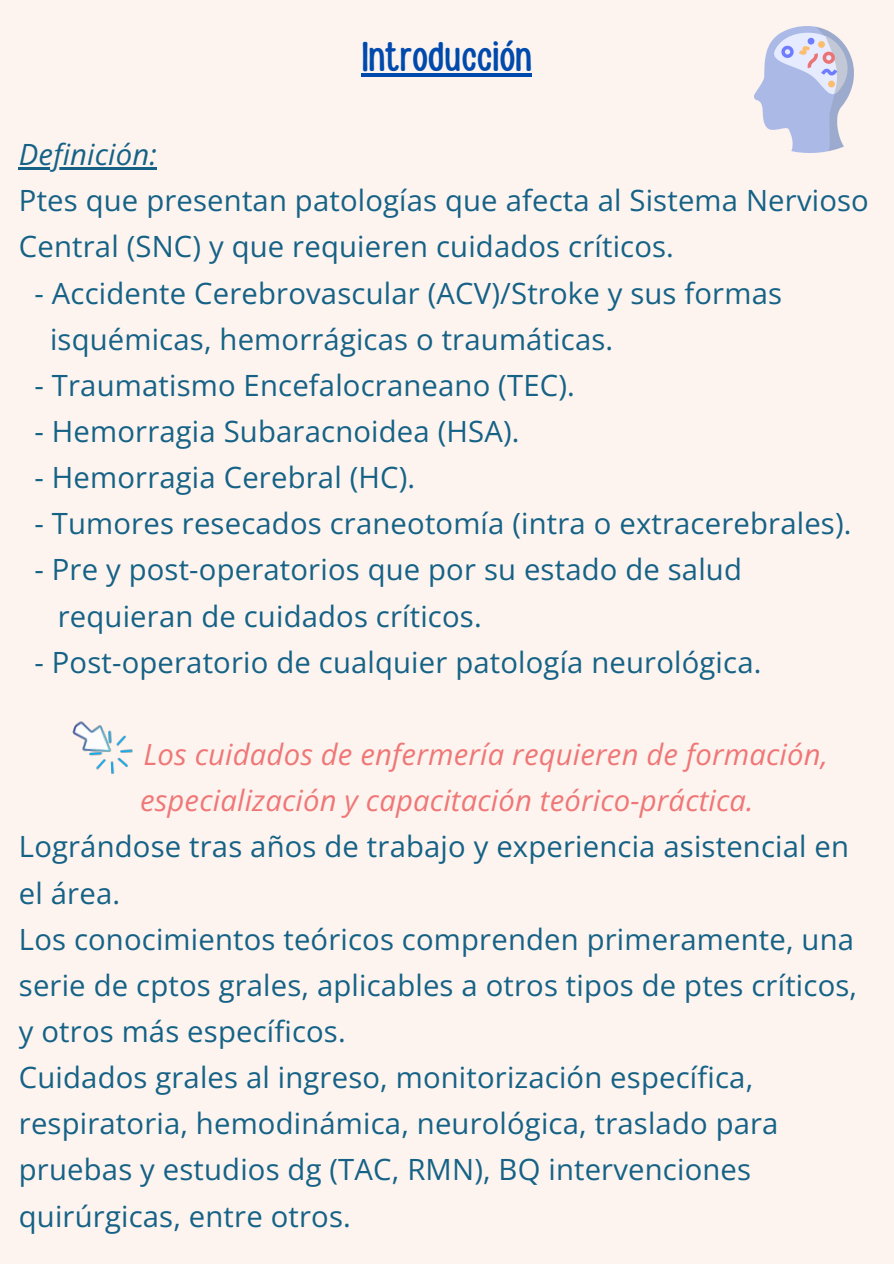
<style>
.page{position:relative;width:894px;height:1264px;background:#fff}
.page>*{position:absolute;margin:0;border:0;box-sizing:border-box;transform-origin:0 0}
.t1{font:41.25px "Handy Casual Condensed";letter-spacing:.005em;color:#004aad}
.t2{font:29.25px/46.2px "Open Sans";letter-spacing:.005em;color:#156286}
.t3{font:italic 29.25px/46.2px "Open Sans";letter-spacing:.005em;color:#ef7777}
.t4{font:italic 29.25px "Open Sans";letter-spacing:.005em;color:#156286}
</style>
<div class="page">
<div style="left:0;top:0;width:893px;height:1263px;background:#fdf4ef"></div>
<hr style="left:361px;top:73px;width:171px;height:3px;background:#004aad">
<hr style="left:19px;top:167px;width:138px;height:3px;background:#156286">
<img style="left:754px;top:26px;width:99px;height:126px">
<img style="left:72px;top:721px;width:61px;height:53px">
<p class="t1" style="left:361px;top:29px;width:172px">Introducción</p>
<h1 class="t4" style="left:19px;top:134px;width:139px">Definición:</h1>
<p class="t2" style="left:19px;top:177px;width:851px">Ptes que presentan patologías que afecta al Sistema Nervioso<br>Central (SNC) y que requieren cuidados críticos.</p>
<p class="t2" style="left:34px;top:269px;width:748px">- Accidente Cerebrovascular (ACV)/Stroke y sus formas</p>
<p class="t2" style="left:50px;top:315px;width:564px">isquémicas, hemorrágicas o traumáticas.</p>
<p class="t2" style="left:34px;top:361px;width:542px">- Traumatismo Encefalocraneano (TEC).</p>
<p class="t2" style="left:34px;top:407px;width:486px">- Hemorragia Subaracnoidea (HSA).</p>
<p class="t2" style="left:34px;top:453px;width:382px">- Hemorragia Cerebral (HC).</p>
<p class="t2" style="left:34px;top:500px;width:818px">- Tumores resecados craneotomía (intra o extracerebrales).</p>
<p class="t2" style="left:34px;top:546px;width:708px">- Pre y post-operatorios que por su estado de salud</p>
<p class="t2" style="left:58px;top:592px;width:425px">requieran de cuidados críticos.</p>
<p class="t2" style="left:34px;top:638px;width:728px">- Post-operatorio de cualquier patología neurológica.</p>
<p class="t3" style="left:140px;top:730px;width:689px">Los cuidados de enfermería requieren de formación, especialización y capacitación teórico-práctica.</p>
<p class="t2" style="left:19px;top:822px;width:831px">Lográndose tras años de trabajo y experiencia asistencial en el área.</p>
<p class="t2" style="left:19px;top:915px;width:839px;text-align:justify">Los conocimientos teóricos comprenden primeramente, una serie de cptos grales, aplicables a otros tipos de ptes críticos, y otros más específicos.</p>
<p class="t2" style="left:19px;top:1053px;width:761px">Cuidados grales al ingreso, monitorización específica, respiratoria, hemodinámica, neurológica, traslado para pruebas y estudios dg (TAC, RMN), BQ intervenciones quirúrgicas, entre otros.</p>
</div>
